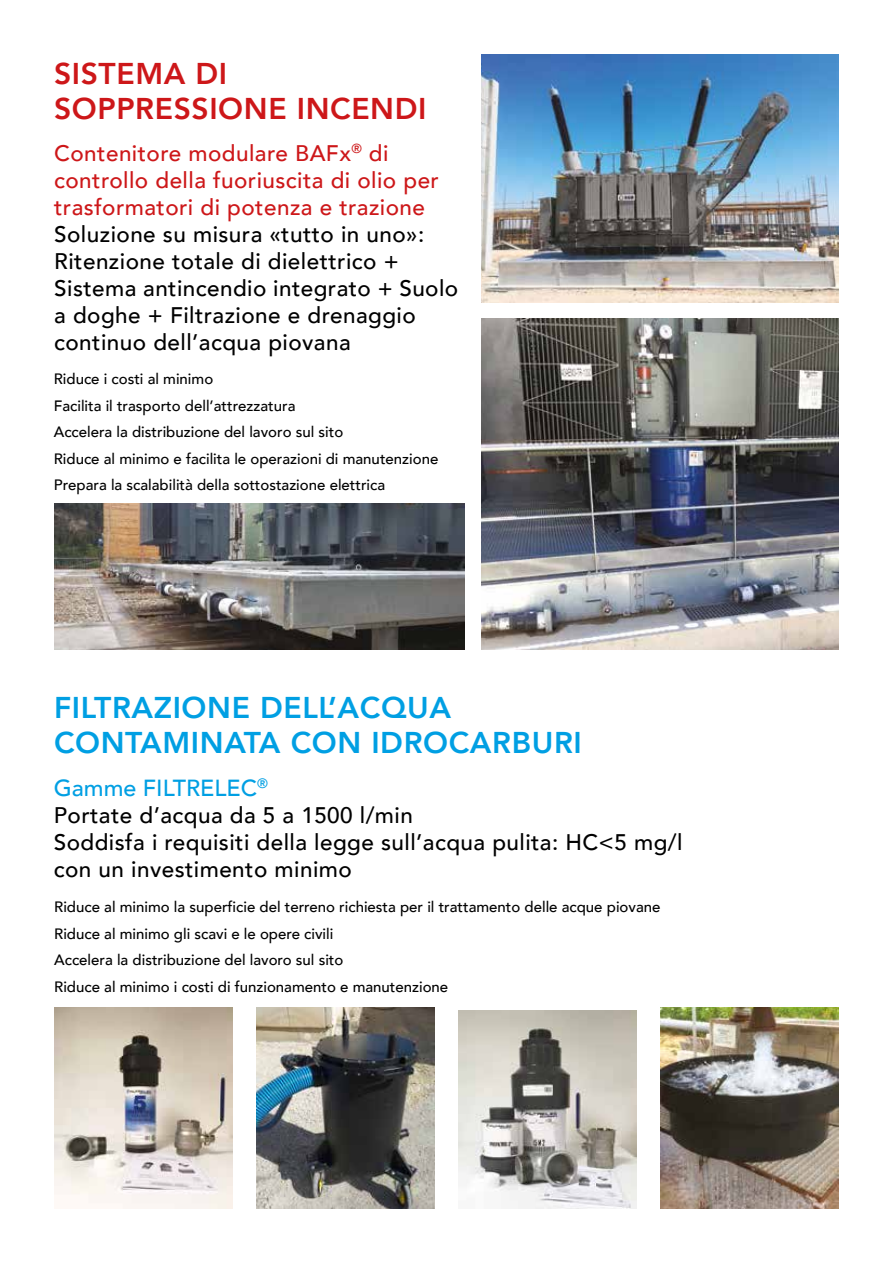
<style>
.page{position:relative;width:893px;height:1263px;background:#fff}
.page>*{position:absolute;margin:0;border:0;box-sizing:border-box;transform-origin:0 0}
.t1{font:800 30px/34.5px "Avenir";letter-spacing:.02em;color:#009fe3}
.t2{font:800 30px/34.5px "Avenir";letter-spacing:.02em;color:#cd1719}
.t3{font:500 23.25px "Avenir";color:#009fe3}
.t4{font:500 22.5px/27px "Avenir";letter-spacing:.02em;color:#000}
.t5{font:500 22.5px/27px "Avenir";letter-spacing:.02em;color:#cd1719}
.t6{font:500 15px/26.5px "Avenir";color:#000}
</style>
<div class="page">
<img style="left:458px;top:1011px;width:179px;height:198px">
<img style="left:256px;top:1008px;width:179px;height:201px">
<img style="left:54px;top:1008px;width:179px;height:201px">
<img style="left:660px;top:1008px;width:179px;height:201px">
<img style="left:482px;top:318px;width:356px;height:331px">
<img style="left:482px;top:54px;width:357px;height:249px">
<img style="left:54px;top:504px;width:410px;height:145px">
<h1 class="t2" style="left:54px;top:56px;width:374px">SISTEMA DI<br>SOPPRESSIONE INCENDI</h1>
<h3 class="t5" style="left:54px;top:138px;width:386px">Contenitore modulare BAFx<sup>®</sup> di controllo della fuoriuscita di olio per trasformatori di potenza e trazione</h3>
<h3 class="t4" style="left:54px;top:219px;width:406px">Soluzione su misura «tutto in uno»:<br>Ritenzione totale di dielettrico + Sistema antincendio integrato + Suolo a doghe + Filtrazione e drenaggio continuo dell’acqua piovana</h3>
<p class="t6" style="left:54px;top:365px;width:386px">Riduce i costi al minimo<br>Facilita il trasporto dell’attrezzatura<br>Accelera la distribuzione del lavoro sul sito<br>Riduce al minimo e facilita le operazioni di manutenzione Prepara la scalabilità della sottostazione elettrica</p>
<h1 class="t1" style="left:54px;top:691px;width:529px">FILTRAZIONE DELL’ACQUA<br>CONTAMINATA CON IDROCARBURI</h1>
<h2 class="t3" style="left:54px;top:768px;width:216px">Gamme FILTRELEC<sup>®</sup></h2>
<h3 class="t4" style="left:54px;top:801px;width:630px">Portate d’acqua da 5 a 1500 l/min<br>Soddisfa i requisiti della legge sull’acqua pulita: HC&lt;5 mg/l con un investimento minimo</h3>
<p class="t6" style="left:54px;top:893px;width:608px">Riduce al minimo la superficie del terreno richiesta per il trattamento delle acque piovane Riduce al minimo gli scavi e le opere civili<br>Accelera la distribuzione del lavoro sul sito<br>Riduce al minimo i costi di funzionamento e manutenzione</p>
</div>
